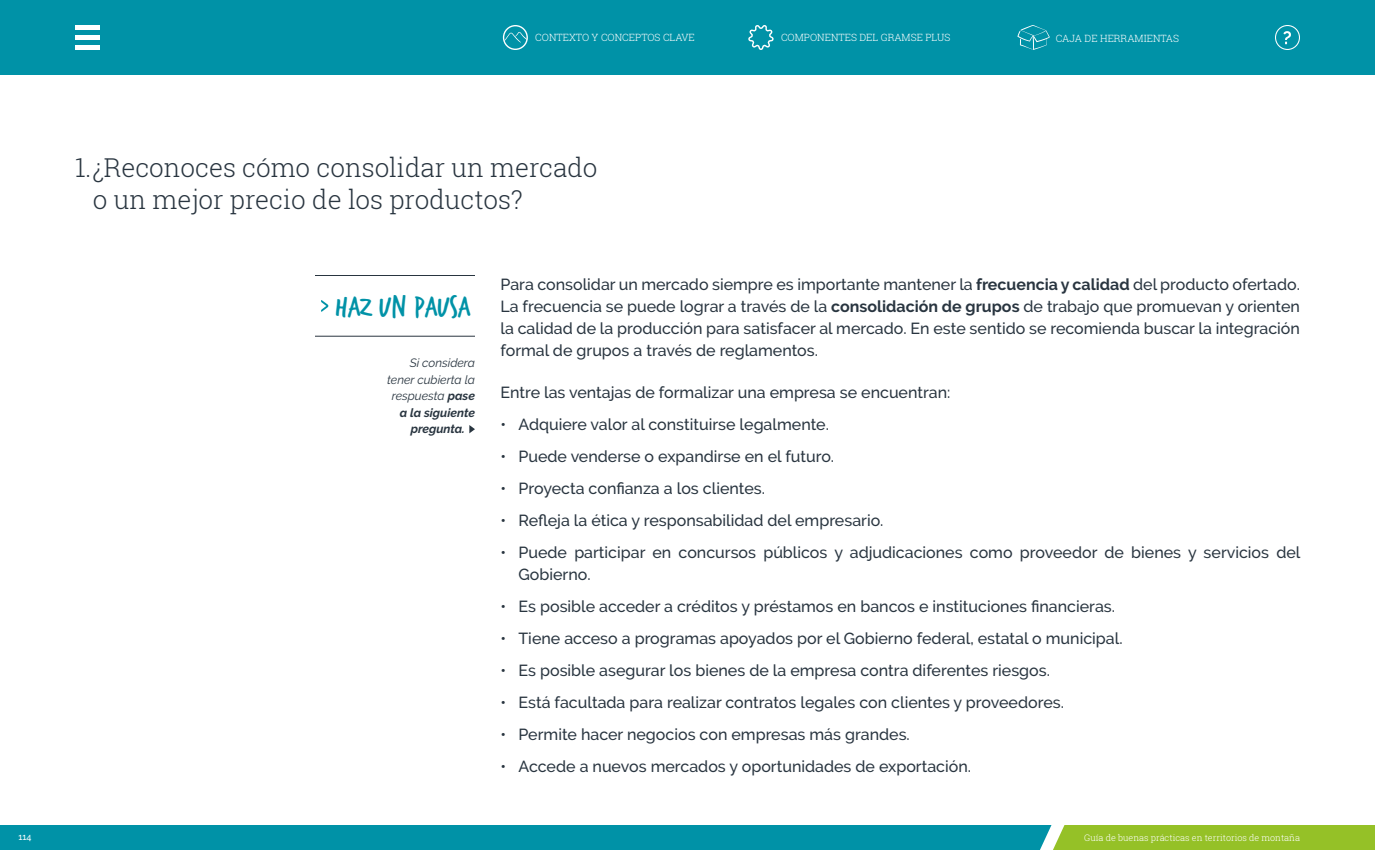
<style>
.page{position:relative;width:1375px;height:850px;background:#fff}
.page>*{position:absolute;margin:0;border:0;box-sizing:border-box;transform-origin:0 0}
.t1{font:31.3px "Trash Hand";color:#0092a7}
.t2{font:300 26px/31.2px "Roboto Slab";color:#293540}
.t3{font:500 16px/22px "Raleway";color:#293540;text-align:justify}
.t4{font:italic 12px "Raleway";color:#293540}
.t5{font:italic 700 12px "Raleway";color:#293540}
.t6{font:300 10px "Roboto Slab";color:#fff}
.t7{font:300 9px "Roboto Slab";color:#fff}
.t8{font:500 9px "Raleway";color:#fff}
.s1{font-weight:700}
</style>
<div class="page">
<div style="left:0;top:0;width:1375px;height:75px;background:#0092a7"></div>
<div style="left:1275px;top:25px;width:25px;height:25px;border:1px solid #fff;border-radius:50%"></div>
<svg style="left:1283px;top:31px;width:8px;height:13px"></svg>
<svg style="left:748px;top:25px;width:26px;height:25px"></svg>
<div style="left:503px;top:25px;width:25px;height:25px;border:1px solid #fff;border-radius:50%"></div>
<svg style="left:504px;top:32px;width:24px;height:11px"></svg>
<svg style="left:1017px;top:25px;width:33px;height:25px"></svg>
<div style="left:0;top:825px;width:1375px;height:25px;background:#0092a7"></div>
<div style="left:1052px;top:825px;width:323px;height:25px;background:#95c127"></div>
<svg style="left:1040px;top:825px;width:24px;height:25px"></svg>
<div style="left:75px;top:25px;width:25px;height:5px;background:#fff"></div>
<div style="left:75px;top:35px;width:25px;height:5px;background:#fff"></div>
<div style="left:75px;top:45px;width:25px;height:5px;background:#fff"></div>
<svg style="left:321px;top:300px;width:7px;height:12px"></svg>
<hr style="left:315px;top:275px;width:160px;height:1px;background:#293540">
<hr style="left:315px;top:336px;width:160px;height:1px;background:#293540">
<svg style="left:469px;top:425px;width:6px;height:8px"></svg>
<p class="t6" style="left:535px;top:31px;width:161px">CONTEXTO Y CONCEPTOS CLAVE</p>
<p class="t6" style="left:781px;top:30px;width:171px">COMPONENTES DEL GRAMSE PLUS</p>
<p class="t6" style="left:1056px;top:31px;width:125px">CAJA DE HERRAMIENTAS</p>
<h2 class="t2" style="left:93px;top:152px;width:506px;text-indent:-18px">1.¿Reconoces cómo consolidar un mercado o un mejor precio de los productos?</h2>
<h1 class="t1" style="left:335px;top:291px;width:137px">HAZ UN PAUSA</h1>
<p class="t4" style="left:410px;top:356px;width:67px">Si considera</p>
<p class="t4" style="left:387px;top:372px;width:89px">tener cubierta la</p>
<p class="t4" style="left:392px;top:389px;width:85px">respuesta <span class="s1">pase</span></p>
<p class="t5" style="left:400px;top:405px;width:77px">a la siguiente</p>
<p class="t5" style="left:411px;top:422px;width:56px">pregunta.</p>
<p class="t3" style="left:500px;top:273px;width:801px">Para consolidar un mercado siempre es importante mantener la <span class="s1">frecuencia y calidad</span> del producto ofertado.<br>La frecuencia se puede lograr a través de la <span class="s1">consolidación de grupos</span> de trabajo que promuevan y orienten la calidad de la producción para satisfacer al mercado. En este sentido se recomienda buscar la integración formal de grupos a través de reglamentos.</p>
<p class="t3" style="left:500px;top:381px;width:451px">Entre las ventajas de formalizar una empresa se encuentran:</p>
<p class="t3" style="left:500px;top:413px;width:330px">• Adquiere valor al constituirse legalmente.</p>
<p class="t3" style="left:500px;top:445px;width:335px">• Puede venderse o expandirse en el futuro.</p>
<p class="t3" style="left:500px;top:477px;width:266px">• Proyecta confianza a los clientes.</p>
<p class="t3" style="left:500px;top:509px;width:385px">• Refleja la ética y responsabilidad del empresario.</p>
<p class="t3" style="left:518px;top:541px;width:784px;text-indent:-18px">• Puede participar en concursos públicos y adjudicaciones como proveedor de bienes y servicios del<br>Gobierno.</p>
<p class="t3" style="left:500px;top:595px;width:616px">• Es posible acceder a créditos y préstamos en bancos e instituciones financieras.</p>
<p class="t3" style="left:500px;top:627px;width:624px">• Tiene acceso a programas apoyados por el Gobierno federal, estatal o municipal.</p>
<p class="t3" style="left:500px;top:659px;width:551px">• Es posible asegurar los bienes de la empresa contra diferentes riesgos.</p>
<p class="t3" style="left:500px;top:691px;width:565px">• Está facultada para realizar contratos legales con clientes y proveedores.</p>
<p class="t3" style="left:500px;top:723px;width:411px">• Permite hacer negocios con empresas más grandes.</p>
<p class="t3" style="left:500px;top:755px;width:472px">• Accede a nuevos mercados y oportunidades de exportación.</p>
<p class="t8" style="left:18px;top:832px;width:15px">114</p>
<p class="t7" style="left:1084px;top:832px;width:217px">Guía de buenas prácticas en territorios de montaña</p>
</div>
